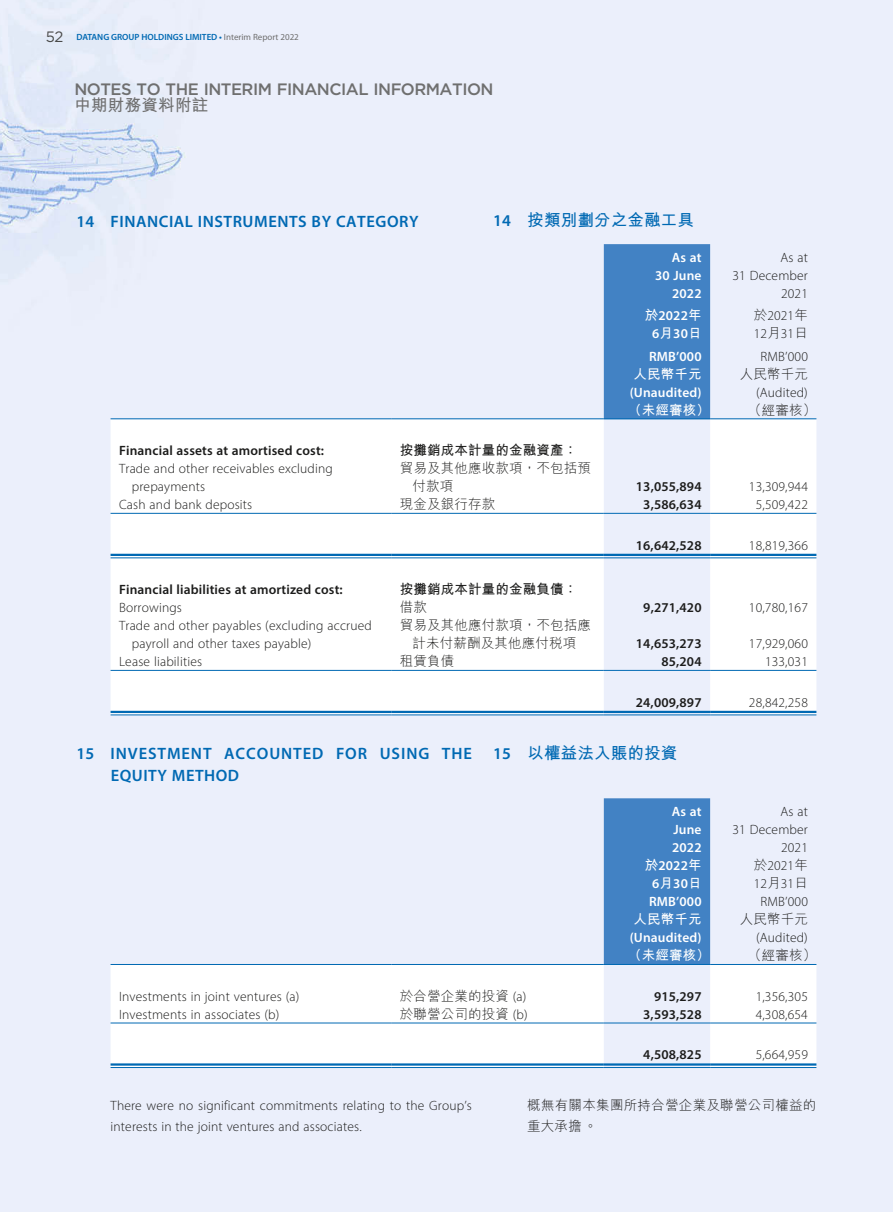
<style>
.page{position:relative;width:893px;height:1212px;background:#fff}
.page>*{position:absolute;margin:0;border:0;box-sizing:border-box;transform-origin:0 0}
.t1{font:600 16.5px/22.5px "Myriad Pro";letter-spacing:.055em;color:#0069b3}
.t2{font:500 16.5px "Gotham";letter-spacing:-.03em;color:#6f6f6f}
.t3{font:600 16.5px "Myriad Pro";letter-spacing:.03em;color:#0069b3}
.t4{font:700 16.5px "M Hei HK";letter-spacing:.01em;color:#0069b3}
.t5{font:700 16.5px "M Hei HK";letter-spacing:.015em;color:#6f6f6f}
.t6{font:300 13.5px/18px "Myriad Pro";letter-spacing:.015em;color:#1c1c1b}
.t7{font:600 13.5px "Myriad Pro";letter-spacing:.01em;color:#1c1c1b}
.t8{font:300 13.5px/18px "M Hei HK";letter-spacing:.015em;color:#1c1c1b}
.t9{font:600 13.5px/18px "Myriad Pro";letter-spacing:.01em;color:#fff;text-align:center}
.t10{font:700 13.5px "M Hei HK";letter-spacing:.01em;color:#1c1c1b}
.t11{font:700 13.5px "M Hei HK";letter-spacing:.01em;color:#fff}
.t12{font:600 9px "Myriad Pro";color:#0069b3}
.s1{font-family:"Gotham";font-weight:400;font-size:15px;color:#4a4a49}
.s2{font-weight:400;color:#6f6f6f}
.s3{font-family:"Myriad Pro";font-weight:600}
.s4{font-family:"M Hei HK";font-weight:700}
.s5{font-family:"M Hei HK"}
.s6{font-family:"Myriad Pro"}
</style>
<div class="page">
<div style="left:604px;top:244px;width:106px;height:174px;background:#4282c4"></div>
<svg style="left:111px;top:419px;width:705px;height:295px"></svg>
<hr style="left:111px;top:418px;width:280px;height:1px;background:#0069b3">
<hr style="left:391px;top:418px;width:213px;height:1px;background:#0069b3">
<hr style="left:604px;top:418px;width:106px;height:1px;background:#0069b3">
<hr style="left:710px;top:418px;width:106px;height:1px;background:#0069b3">
<hr style="left:111px;top:513px;width:280px;height:1px;background:#0069b3">
<hr style="left:391px;top:513px;width:213px;height:1px;background:#0069b3">
<hr style="left:604px;top:513px;width:106px;height:1px;background:#0069b3">
<hr style="left:710px;top:513px;width:106px;height:1px;background:#0069b3">
<hr style="left:111px;top:554px;width:280px;height:2px;background:#0069b3">
<hr style="left:111px;top:557px;width:280px;height:1px;background:#0069b3">
<hr style="left:391px;top:554px;width:213px;height:2px;background:#0069b3">
<hr style="left:391px;top:557px;width:213px;height:1px;background:#0069b3">
<hr style="left:604px;top:554px;width:106px;height:2px;background:#0069b3">
<hr style="left:604px;top:557px;width:106px;height:1px;background:#0069b3">
<hr style="left:710px;top:554px;width:106px;height:2px;background:#0069b3">
<hr style="left:710px;top:557px;width:106px;height:1px;background:#0069b3">
<hr style="left:111px;top:670px;width:280px;height:1px;background:#0069b3">
<hr style="left:391px;top:670px;width:213px;height:1px;background:#0069b3">
<hr style="left:604px;top:670px;width:106px;height:1px;background:#0069b3">
<hr style="left:710px;top:670px;width:106px;height:1px;background:#0069b3">
<hr style="left:111px;top:711px;width:280px;height:2px;background:#0069b3">
<hr style="left:111px;top:714px;width:280px;height:1px;background:#0069b3">
<hr style="left:391px;top:711px;width:213px;height:2px;background:#0069b3">
<hr style="left:391px;top:714px;width:213px;height:1px;background:#0069b3">
<hr style="left:604px;top:711px;width:106px;height:2px;background:#0069b3">
<hr style="left:604px;top:714px;width:106px;height:1px;background:#0069b3">
<hr style="left:710px;top:711px;width:106px;height:2px;background:#0069b3">
<hr style="left:710px;top:714px;width:106px;height:1px;background:#0069b3">
<div style="left:604px;top:798px;width:106px;height:166px;background:#4282c4"></div>
<svg style="left:111px;top:965px;width:705px;height:102px"></svg>
<hr style="left:111px;top:964px;width:280px;height:1px;background:#0069b3">
<hr style="left:391px;top:964px;width:213px;height:1px;background:#0069b3">
<hr style="left:604px;top:964px;width:106px;height:1px;background:#0069b3">
<hr style="left:710px;top:964px;width:106px;height:1px;background:#0069b3">
<hr style="left:111px;top:1022px;width:280px;height:1px;background:#0069b3">
<hr style="left:391px;top:1022px;width:213px;height:1px;background:#0069b3">
<hr style="left:604px;top:1022px;width:106px;height:1px;background:#0069b3">
<hr style="left:710px;top:1022px;width:106px;height:1px;background:#0069b3">
<hr style="left:111px;top:1063px;width:280px;height:2px;background:#0069b3">
<hr style="left:111px;top:1067px;width:280px;height:1px;background:#0069b3">
<hr style="left:391px;top:1063px;width:213px;height:2px;background:#0069b3">
<hr style="left:391px;top:1067px;width:213px;height:1px;background:#0069b3">
<hr style="left:604px;top:1063px;width:106px;height:2px;background:#0069b3">
<hr style="left:604px;top:1067px;width:106px;height:1px;background:#0069b3">
<hr style="left:710px;top:1063px;width:106px;height:2px;background:#0069b3">
<hr style="left:710px;top:1067px;width:106px;height:1px;background:#0069b3">
<p class="t12" style="left:46px;top:31px;width:255px"><span class="s1">52</span> DATANG GROUP HOLDINGS LIMITED • <span class="s2">Interim Report 2022</span></p>
<p class="t2" style="left:74px;top:78px;width:421px">NOTES TO THE INTERIM FINANCIAL INFORMATION</p>
<p class="t5" style="left:74px;top:93px;width:135px">中期財務資料附註</p>
<p class="t3" style="left:77px;top:211px;width:343px">14 FINANCIAL INSTRUMENTS BY CATEGORY</p>
<p class="t4" style="left:493px;top:208px;width:202px"><span class="s3">14</span> 按類別劃分之金融工具</p>
<p class="t9" style="left:655px;top:248px;width:48px;text-align:right">As at<br>30 June<br>2022</p>
<p class="t6" style="left:732px;top:248px;width:77px;text-align:right">As at<br>31 December<br>2021</p>
<p class="t9" style="left:645px;top:306px;width:58px"><span class="s4">於</span>2022<span class="s4">年<br></span>6<span class="s4">月</span>30<span class="s4">日</span></p>
<p class="t6" style="left:754px;top:307px;width:56px"><span class="s5">於</span>2021<span class="s5">年<br></span>12<span class="s5">月</span>31<span class="s5">日</span></p>
<p class="t9" style="left:649px;top:347px;width:54px">RMB’000</p>
<p class="t6" style="left:761px;top:347px;width:49px">RMB’000</p>
<p class="t11" style="left:633px;top:364px;width:70px">人民幣千元</p>
<p class="t8" style="left:740px;top:364px;width:70px">人民幣千元</p>
<p class="t9" style="left:630px;top:383px;width:73px">(Unaudited)</p>
<p class="t6" style="left:756px;top:383px;width:53px">(Audited)</p>
<p class="t11" style="left:628px;top:400px;width:83px">（未經審核）</p>
<p class="t8" style="left:748px;top:400px;width:70px">（經審核）</p>
<p class="t7" style="left:119px;top:442px;width:207px">Financial assets at amortised cost:</p>
<p class="t10" style="left:400px;top:440px;width:179px">按攤銷成本計量的金融資產：</p>
<p class="t6" style="left:132px;top:459px;width:203px;text-indent:-13px">Trade and other receivables excluding prepayments</p>
<p class="t8" style="left:412px;top:459px;width:180px;text-indent:-13px">貿易及其他應收款項，不包括預付款項</p>
<p class="t7" style="left:636px;top:478px;width:67px">13,055,894</p>
<p class="t6" style="left:749px;top:477px;width:60px">13,309,944</p>
<p class="t6" style="left:119px;top:495px;width:135px">Cash and bank deposits</p>
<p class="t8" style="left:400px;top:495px;width:97px">現金及銀行存款</p>
<p class="t7" style="left:643px;top:496px;width:60px">3,586,634</p>
<p class="t6" style="left:756px;top:495px;width:54px">5,509,422</p>
<p class="t7" style="left:636px;top:537px;width:67px">16,642,528</p>
<p class="t6" style="left:749px;top:536px;width:60px">18,819,366</p>
<p class="t7" style="left:119px;top:581px;width:225px">Financial liabilities at amortized cost:</p>
<p class="t10" style="left:400px;top:579px;width:179px">按攤銷成本計量的金融負債：</p>
<p class="t6" style="left:119px;top:599px;width:64px">Borrowings</p>
<p class="t8" style="left:400px;top:598px;width:29px">借款</p>
<p class="t7" style="left:643px;top:599px;width:60px">9,271,420</p>
<p class="t6" style="left:749px;top:599px;width:60px">10,780,167</p>
<p class="t6" style="left:132px;top:617px;width:241px;text-indent:-13px">Trade and other payables (excluding accrued payroll and other taxes payable)</p>
<p class="t8" style="left:400px;top:616px;width:193px;text-align:center">貿易及其他應付款項，不包括應計未付薪酬及其他應付稅項</p>
<p class="t7" style="left:636px;top:635px;width:67px">14,653,273</p>
<p class="t6" style="left:749px;top:635px;width:60px">17,929,060</p>
<p class="t6" style="left:119px;top:653px;width:85px">Lease liabilities</p>
<p class="t8" style="left:400px;top:652px;width:56px">租賃負債</p>
<p class="t7" style="left:661px;top:653px;width:42px">85,204</p>
<p class="t6" style="left:765px;top:653px;width:44px">133,031</p>
<p class="t7" style="left:636px;top:694px;width:67px">24,009,897</p>
<p class="t6" style="left:749px;top:693px;width:60px">28,842,258</p>
<p class="t1" style="left:111px;top:741px;width:363px;text-indent:-34px">15 INVESTMENT ACCOUNTED FOR USING THE<br>EQUITY METHOD</p>
<p class="t9" style="left:672px;top:802px;width:31px;text-align:justify">As at June 2022</p>
<p class="t6" style="left:732px;top:803px;width:77px;text-align:right">As at<br>31 December<br>2021</p>
<p class="t9" style="left:645px;top:856px;width:58px"><span class="s4">於</span>2022<span class="s4">年<br></span>6<span class="s4">月</span>30<span class="s4">日</span></p>
<p class="t6" style="left:754px;top:857px;width:56px"><span class="s5">於</span>2021<span class="s5">年<br></span>12<span class="s5">月</span>31<span class="s5">日</span></p>
<p class="t9" style="left:649px;top:892px;width:54px">RMB’000</p>
<p class="t6" style="left:761px;top:893px;width:49px">RMB’000</p>
<p class="t11" style="left:633px;top:909px;width:70px">人民幣千元</p>
<p class="t8" style="left:740px;top:910px;width:70px">人民幣千元</p>
<p class="t9" style="left:630px;top:928px;width:73px">(Unaudited)</p>
<p class="t6" style="left:756px;top:929px;width:53px">(Audited)</p>
<p class="t11" style="left:628px;top:945px;width:83px">（未經審核）</p>
<p class="t8" style="left:748px;top:946px;width:70px">（經審核）</p>
<p class="t6" style="left:119px;top:987px;width:182px">Investments in joint ventures (a)</p>
<p class="t8" style="left:400px;top:986px;width:128px">於合營企業的投資 <span class="s6">(a)</span></p>
<p class="t7" style="left:654px;top:988px;width:49px">915,297</p>
<p class="t6" style="left:756px;top:987px;width:54px">1,356,305</p>
<p class="t6" style="left:119px;top:1005px;width:162px">Investments in associates (b)</p>
<p class="t8" style="left:400px;top:1004px;width:130px">於聯營公司的投資 <span class="s6">(b)</span></p>
<p class="t7" style="left:643px;top:1006px;width:60px">3,593,528</p>
<p class="t6" style="left:756px;top:1005px;width:54px">4,308,654</p>
<p class="t7" style="left:643px;top:1046px;width:60px">4,508,825</p>
<p class="t6" style="left:756px;top:1046px;width:54px">5,664,959</p>
<p class="t6" style="left:111px;top:1095px;width:363px;line-height:21px">There were no significant commitments relating to the Group’s interests in the joint ventures and associates.</p>
<p class="t4" style="left:493px;top:741px;width:186px"><span class="s3">15</span> 以權益法入賬的投資</p>
<p class="t8" style="left:527px;top:1094px;width:291px;line-height:21px">概無有關本集團所持合營企業及聯營公司權益的重大承擔。</p>
</div>
